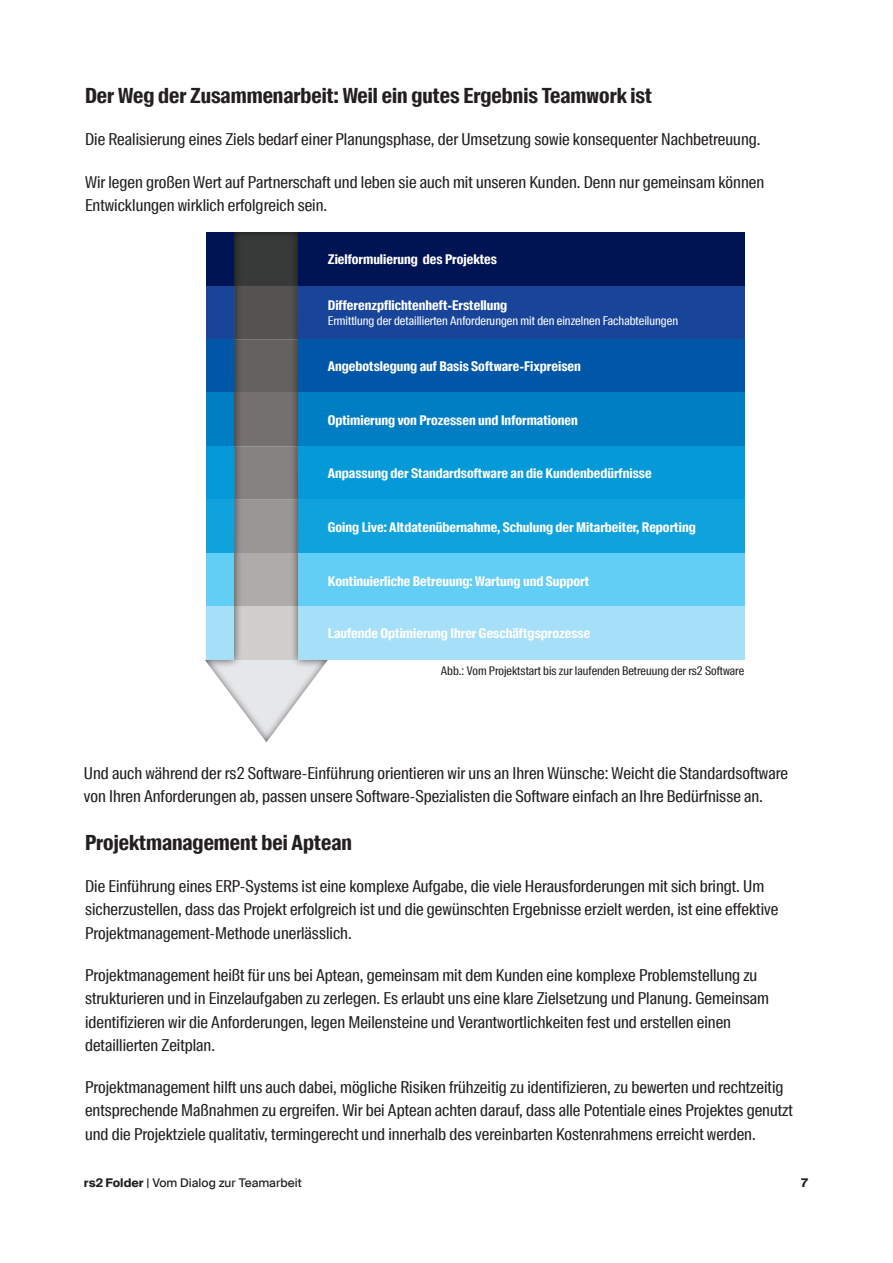
<style>
.page{position:relative;width:893px;height:1263px;background:#fff}
.page>*{position:absolute;margin:0;border:0;box-sizing:border-box;transform-origin:0 0}
.Body_Text{font:700 21px "Suisse Intl Cond";color:#231f20}
.Body_Text-2{font:16.5px/23.2px "Suisse Intl Cond";color:#231f20}
.t1{font:700 13.5px "Suisse Intl Cond";color:#fff}
.t2{font:12.15px "Suisse Intl Cond";color:#fff}
.t3{font:12px "Suisse Intl Cond";color:#231f20}
.t4{font:12px "Suisse Intl";color:#231f20}
.t5{font:700 12px "Suisse Intl";color:#231f20}
.s1{font-weight:700}
</style>
<div class="page">
<div style="left:206px;top:286px;width:538px;height:53px;background:#18449a"></div>
<div style="left:206px;top:232px;width:538px;height:54px;background:#001353"></div>
<div style="left:206px;top:339px;width:538px;height:54px;background:#0157a7"></div>
<div style="left:206px;top:393px;width:538px;height:53px;background:#007ec4"></div>
<div style="left:206px;top:446px;width:538px;height:54px;background:#0499d9"></div>
<div style="left:206px;top:500px;width:538px;height:53px;background:#0fa2dd"></div>
<div style="left:206px;top:553px;width:538px;height:53px;background:#62cdf5"></div>
<div style="left:206px;top:606px;width:538px;height:54px;background:#a5dff8"></div>
<div style="left:203px;top:231px;width:126px;height:512px;background:#231f20;opacity:.75"></div>
<p class="Body_Text" style="left:85px;top:83px;width:569px">Der Weg der Zusammenarbeit: Weil ein gutes Ergebnis Teamwork ist</p>
<p class="Body_Text-2" style="left:85px;top:128px;width:677px">Die Realisierung eines Ziels bedarf einer Planungsphase, der Umsetzung sowie konsequenter Nachbetreuung.</p>
<p class="Body_Text-2" style="left:85px;top:170px;width:681px">Wir legen großen Wert auf Partnerschaft und leben sie auch mit unseren Kunden. Denn nur gemeinsam können<br>Entwicklungen wirklich erfolgreich sein.</p>
<p class="t1" style="left:328px;top:252px;width:171px">Zielformulierung des Projektes</p>
<p class="t1" style="left:328px;top:298px;width:181px">Differenzpflichtenheft-Erstellung</p>
<p class="t2" style="left:328px;top:314px;width:352px">Ermittlung der detaillierten Anforderungen mit den einzelnen Fachabteilungen</p>
<p class="t1" style="left:328px;top:359px;width:255px">Angebotslegung auf Basis Software-Fixpreisen</p>
<p class="t1" style="left:328px;top:412px;width:252px">Optimierung von Prozessen und Informationen</p>
<p class="t1" style="left:328px;top:465px;width:325px">Anpassung der Standardsoftware an die Kundenbedürfnisse</p>
<p class="t1" style="left:328px;top:519px;width:369px">Going Live: Altdatenübernahme, Schulung der Mitarbeiter, Reporting</p>
<p class="t1" style="left:328px;top:573px;width:263px">Kontinuierliche Betreuung: Wartung und Support</p>
<p class="t1" style="left:328px;top:626px;width:264px">Laufende Optimierung Ihrer Geschäftgsprozesse</p>
<p class="t3" style="left:441px;top:663px;width:305px">Abb.: Vom Projektstart bis zur laufenden Betreuung der rs2 Software</p>
<p class="Body_Text-2" style="left:84px;top:762px;width:706px">Und auch während der rs2 Software-Einführung orientieren wir uns an Ihren Wünsche: Weicht die Standardsoftware von Ihren Anforderungen ab, passen unsere Software-Spezialisten die Software einfach an Ihre Bedürfnisse an.</p>
<p class="Body_Text" style="left:85px;top:830px;width:268px">Projektmanagement bei Aptean</p>
<p class="Body_Text-2" style="left:85px;top:875px;width:695px">Die Einführung eines ERP-Systems ist eine komplexe Aufgabe, die viele Herausforderungen mit sich bringt. Um sicherzustellen, dass das Projekt erfolgreich ist und die gewünschten Ergebnisse erzielt werden, ist eine effektive<br>Projektmanagement-Methode unerlässlich.</p>
<p class="Body_Text-2" style="left:85px;top:964px;width:685px">Projektmanagement heißt für uns bei Aptean, gemeinsam mit dem Kunden eine komplexe Problemstellung zu strukturieren und in Einzelaufgaben zu zerlegen. Es erlaubt uns eine klare Zielsetzung und Planung. Gemeinsam identifizieren wir die Anforderungen, legen Meilensteine und Verantwortlichkeiten fest und erstellen einen detaillierten Zeitplan.</p>
<p class="Body_Text-2" style="left:85px;top:1076px;width:709px">Projektmanagement hilft uns auch dabei, mögliche Risiken frühzeitig zu identifizieren, zu bewerten und rechtzeitig entsprechende Maßnahmen zu ergreifen. Wir bei Aptean achten darauf, dass alle Potentiale eines Projektes genutzt und die Projektziele qualitativ, termingerecht und innerhalb des vereinbarten Kostenrahmens erreicht werden.</p>
<p class="t4" style="left:84px;top:1176px;width:219px"><span class="s1">rs2 Folder</span> | Vom Dialog zur Teamarbeit</p>
<p class="t5" style="left:801px;top:1176px;width:8px">7</p>
</div>
